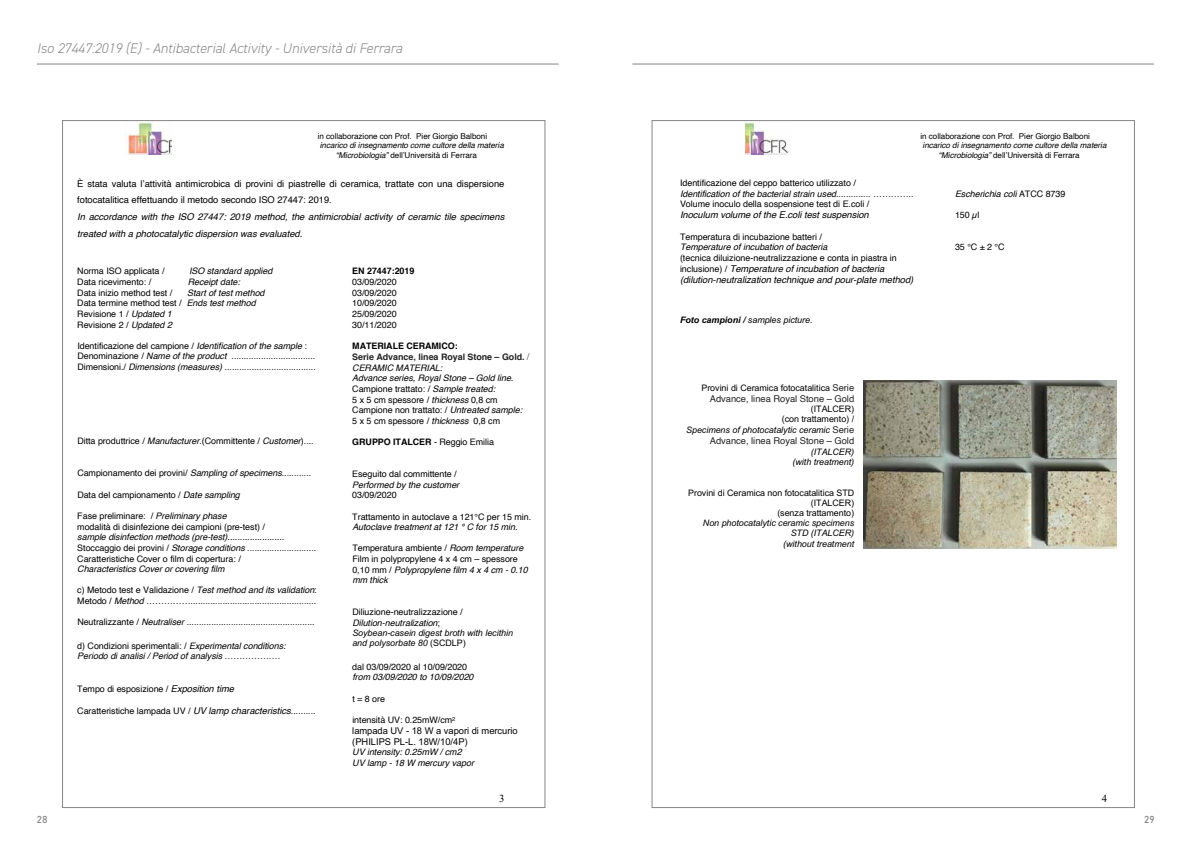
<style>
.page{position:relative;width:1191px;height:842px;background:#fff}
.page>*{position:absolute;margin:0;border:0;box-sizing:border-box;transform-origin:0 0}
.t1{font:italic 300 14px "DIN2014";color:#878787}
.t2{font:10.6px "Times New Roman";color:#000}
.t3{font:10px "Bahnschrift";color:#878787}
.t4{font:italic 9.4px/11.1px "Helvetica";letter-spacing:-.005em;color:#000}
.t5{font:9.4px/16.6px "Helvetica";letter-spacing:-.005em;color:#000}
.t6{font:9.4px "Helvetica";letter-spacing:-.005em;color:#222}
.t7{font:9.4px/10.6px "Arial";letter-spacing:-.005em;color:#000}
.t8{font:8.9px/10.6px "Helvetica";letter-spacing:-.005em;color:#000}
.t9{font:italic 8.9px/10.7px "Helvetica";letter-spacing:-.005em;color:#000}
.t10{font:italic 8.9px/10.2px "Arial";letter-spacing:-.005em;color:#000;text-align:right}
.t11{font:8.9px/10.1px "Arial";letter-spacing:-.005em;color:#000;text-align:right}
.t12{font:700 8.9px "Helvetica";letter-spacing:-.005em;color:#000}
.t13{font:italic 8.1px/9.6px "Helvetica";letter-spacing:-.005em;color:#000}
.t14{font:8.1px "Helvetica";letter-spacing:-.005em;color:#000}
.s1{font-style:normal}
.s2{font-weight:700;font-style:normal}
.s3{font-weight:700;font-style:normal;color:#222}
.s4{font-family:"Times New Roman";font-style:normal;font-size:9.8px}
.s5{font-weight:400}
.s6{font-style:italic}
.s7{font-style:italic;font-size:9.4px}
.s8{font-size:9.4px}
.s9{font-style:normal;font-size:8.9px}
.s10{font-weight:700}
.s11{font-family:"Helvetica";font-size:9.4px;color:#222}
.s12{font-family:"Helvetica";font-style:normal;font-size:9.4px;color:#222}
</style>
<div class="page">
<img style="left:745px;top:122px;width:46px;height:32px">
<img style="left:863px;top:380px;width:253px;height:168px">
<img style="left:125px;top:122px;width:47px;height:32px">
<hr style="left:37px;top:64px;width:521px;height:1px;background:#878787">
<hr style="left:632px;top:64px;width:522px;height:1px;background:#878787">
<h1 class="t1" style="left:37px;top:39px;width:367px">Iso 27447:2019 (E) - Antibacterial Activity - Università di Ferrara</h1>
<p class="t14" style="left:318px;top:130px;width:171px">in collaborazione con Prof. Pier Giorgio Balboni</p>
<p class="t13" style="left:336px;top:141px;width:169px;text-indent:-16px">incarico di insegnamento come cultore della materia “Microbiologia” <span class="s1">dell’Università di Ferrara</span></p>
<p class="t5" style="left:77px;top:175px;width:428px">È stata valuta l’attività antimicrobica di provini di piastrelle di ceramica, trattate con una dispersione fotocatalitica effettuando il metodo secondo ISO 27447: 2019.</p>
<p class="t4" style="left:77px;top:209px;width:428px;line-height:16.8px">In accordance with the ISO 27447: 2019 method, the antimicrobial activity of ceramic tile specimens treated with a photocatalytic dispersion was evaluated.</p>
<p class="t8" style="left:77px;top:266px;width:89px">Norma ISO applicata /</p>
<p class="t9" style="left:189px;top:266px;width:85px">ISO standard applied</p>
<p class="t8" style="left:77px;top:277px;width:75px">Data ricevimento: /</p>
<p class="t9" style="left:188px;top:277px;width:54px">Receipt date:</p>
<p class="t8" style="left:77px;top:287px;width:97px">Data inizio method test /</p>
<p class="t12" style="left:352px;top:264px;width:64px">EN 27447:2019</p>
<p class="t8" style="left:352px;top:277px;width:46px;text-align:justify">03/09/2020<br>03/09/2020<br>10/09/2020<br>25/09/2020<br>30/11/2020</p>
<p class="t9" style="left:352px;top:340px;width:179px"><span class="s2">MATERIALE CERAMICO:<br></span><span class="s3">Serie Advance, linea Royal Stone – Gold.</span> <span class="s4">/ </span>CERAMIC MATERIAL:<br>Advance series, Royal Stone – Gold line.<br><span class="s1">Campione trattato: /</span> Sample treated:<br><span class="s1">5 x 5 cm spessore /</span> thickness <span class="s1">0,8 cm Campione non trattato: /</span> Untreated sample:<br><span class="s1">5 x 5 cm spessore /</span> thickness <span class="s1">0,8 cm</span></p>
<p class="t12" style="left:352px;top:435px;width:143px">GRUPPO ITALCER <span class="s5">- Reggio Emilia</span></p>
<p class="t8" style="left:352px;top:469px;width:106px">Eseguito dal committente /</p>
<p class="t9" style="left:352px;top:479px;width:108px">Performed by the customer</p>
<p class="t8" style="left:352px;top:490px;width:46px">03/09/2020</p>
<p class="t8" style="left:352px;top:511px;width:180px">Trattamento in autoclave a 121°C per 15 min.</p>
<p class="t9" style="left:352px;top:522px;width:167px">Autoclave treatment at 121 ° C for 15 min.</p>
<p class="t8" style="left:352px;top:543px;width:177px">Temperatura ambiente / <span class="s6">Room temperature<br></span>Film in polypropylene 4 x 4 cm – spessore<br>0,10 mm / <span class="s6">Polypropylene film 4 x 4 cm - 0.10 mm thick</span></p>
<p class="t8" style="left:352px;top:607px;width:112px">Diliuzione-neutralizzazione /<br><span class="s6">Dilution-neutralization</span>;</p>
<p class="t10" style="left:352px;top:628px;width:162px;text-align:left">Soybean-casein digest broth with lecithin and polysorbate 80 <span class="s1">(SCDLP)</span></p>
<p class="t8" style="left:352px;top:661px;width:116px">dal 03/09/2020 al 10/09/2020</p>
<p class="t9" style="left:352px;top:672px;width:123px">from 03/09/2020 to 10/09/2020</p>
<p class="t8" style="left:352px;top:694px;width:34px">t = 8 ore</p>
<p class="t8" style="left:352px;top:715px;width:105px">intensità UV: 0.25mW/cm<sup>2</sup></p>
<p class="t7" style="left:352px;top:725px;width:167px">lampada UV - 18 W a vapori di mercurio (PHILIPS PL-L. 18W/10/4P)</p>
<p class="t9" style="left:352px;top:747px;width:123px">UV intensity: 0.25mW / cm2<br>UV lamp - 18 W mercury vapor</p>
<p class="t9" style="left:77px;top:287px;width:189px;text-indent:110px">Start of test method<br><span class="s1">Data termine method test /</span> Ends test method<br><span class="s1">Revisione 1 /</span> Updated 1<br><span class="s1">Revisione 2 /</span> Updated 2</p>
<p class="t8" style="left:77px;top:341px;width:240px">Identificazione del campione / <span class="s6">Identification of the sample</span> :<br>Denominazione / <span class="s6">Name of the product</span> ..................................<br>Dimensioni./ <span class="s6">Dimensions (measures)</span> .....................................</p>
<p class="t8" style="left:77px;top:436px;width:238px">Ditta produttrice / <span class="s6">Manufacturer</span>.(Committente / <span class="s6">Customer</span>)....</p>
<p class="t8" style="left:77px;top:468px;width:235px">Campionamento dei provini/ <span class="s6">Sampling of specimens</span>............</p>
<p class="t8" style="left:77px;top:490px;width:164px">Data del campionamento / <span class="s6">Date sampling</span></p>
<p class="t8" style="left:77px;top:511px;width:189px">Fase preliminare: / <span class="s6">Preliminary phase<br></span>modalità di disinfezione dei campioni (pre-test) /</p>
<p class="t8" style="left:77px;top:532px;width:240px"><span class="s6">sample disinfection methods (pre-test).......................<br></span>Stoccaggio dei provini / <span class="s6">Storage conditions</span> ............................<br>Caratteristiche Cover o film di copertura: /</p>
<p class="t9" style="left:77px;top:564px;width:149px">Characteristics Cover or covering film</p>
<p class="t8" style="left:77px;top:585px;width:241px">c) Metodo test e Validazione / <span class="s6">Test method and its validation</span>:<br>Metodo / <span class="s6">Method</span> ……………...................................................</p>
<p class="t8" style="left:77px;top:617px;width:239px">Neutralizzante / <span class="s6">Neutraliser</span> ....................................................</p>
<p class="t9" style="left:77px;top:641px;width:210px"><span class="s1">d) Condizioni sperimentali: /</span> Experimental conditions:<br>Periodo di analisi / Period of analysis <span class="s1">……………….</span></p>
<p class="t8" style="left:77px;top:684px;width:158px">Tempo di esposizione / <span class="s7">Exposition time</span></p>
<p class="t8" style="left:77px;top:705px;width:240px">Caratteristiche lampada UV / <span class="s7">UV lamp characteristics</span><span class="s8">..</span>........</p>
<p class="t2" style="left:499px;top:791px;width:7px">3</p>
<p class="t14" style="left:920px;top:130px;width:171px">in collaborazione con Prof. Pier Giorgio Balboni</p>
<p class="t13" style="left:938px;top:141px;width:169px;text-indent:-16px">incarico di insegnamento come cultore della materia “Microbiologia” <span class="s1">dell’Università di Ferrara</span></p>
<p class="t8" style="left:680px;top:178px;width:235px">Identificazione del ceppo batterico utilizzato /<br><span class="s6">Identification of the bacterial strain used</span>.............. …………..<br>Volume inoculo della sospensione test di E.coli /</p>
<p class="t4" style="left:680px;top:210px;width:190px">Inoculum volume of the E.coli test suspension</p>
<p class="t8" style="left:680px;top:232px;width:143px">Temperatura di incubazione batteri /</p>
<p class="t9" style="left:680px;top:242px;width:149px">Temperature of incubation of bacteria</p>
<p class="t8" style="left:680px;top:253px;width:218px">(tecnica diluizione-neutralizzazione e conta in piastra in</p>
<p class="t4" style="left:680px;top:264px;width:235px"><span class="s9">inclusione) /</span> Temperature of incubation of bacteria (dilution-neutralization technique and pour-plate method)</p>
<p class="t10" style="left:680px;top:315px;width:134px"><span class="s10">Foto campioni /</span> samples picture.</p>
<p class="t11" style="left:701px;top:382px;width:154px">Provini di Ceramica fotocatalitica <span class="s11">Serie</span></p>
<p class="t6" style="left:710px;top:391px;width:146px">Advance, linea Royal Stone – Gold</p>
<p class="t10" style="left:686px;top:404px;width:169px;line-height:10.5px"><span class="s1">(ITALCER)<br>(con trattamento) /<br></span>Specimens of photocatalytic ceramic <span class="s12">Serie</span></p>
<p class="t6" style="left:710px;top:434px;width:146px">Advance, linea Royal Stone – Gold</p>
<p class="t10" style="left:792px;top:447px;width:63px">(ITALCER) (with treatment)</p>
<p class="t11" style="left:688px;top:487px;width:168px">Provini di Ceramica non fotocatalitica STD (ITALCER)<br>(senza trattamento)</p>
<p class="t10" style="left:703px;top:518px;width:153px">Non photocatalytic ceramic specimens<br>STD (ITALCER)<br>(without treatment</p>
<p class="t9" style="left:955px;top:188px;width:112px">Escherichia coli <span class="s1">ATCC 8739</span></p>
<p class="t8" style="left:955px;top:210px;width:26px">150 µl</p>
<p class="t8" style="left:955px;top:242px;width:51px">35 °C ± 2 °C</p>
<p class="t2" style="left:1101px;top:791px;width:7px">4</p>
<p class="t3" style="left:37px;top:812px;width:12px">28</p>
<p class="t3" style="left:1144px;top:812px;width:12px">29</p>
</div>
